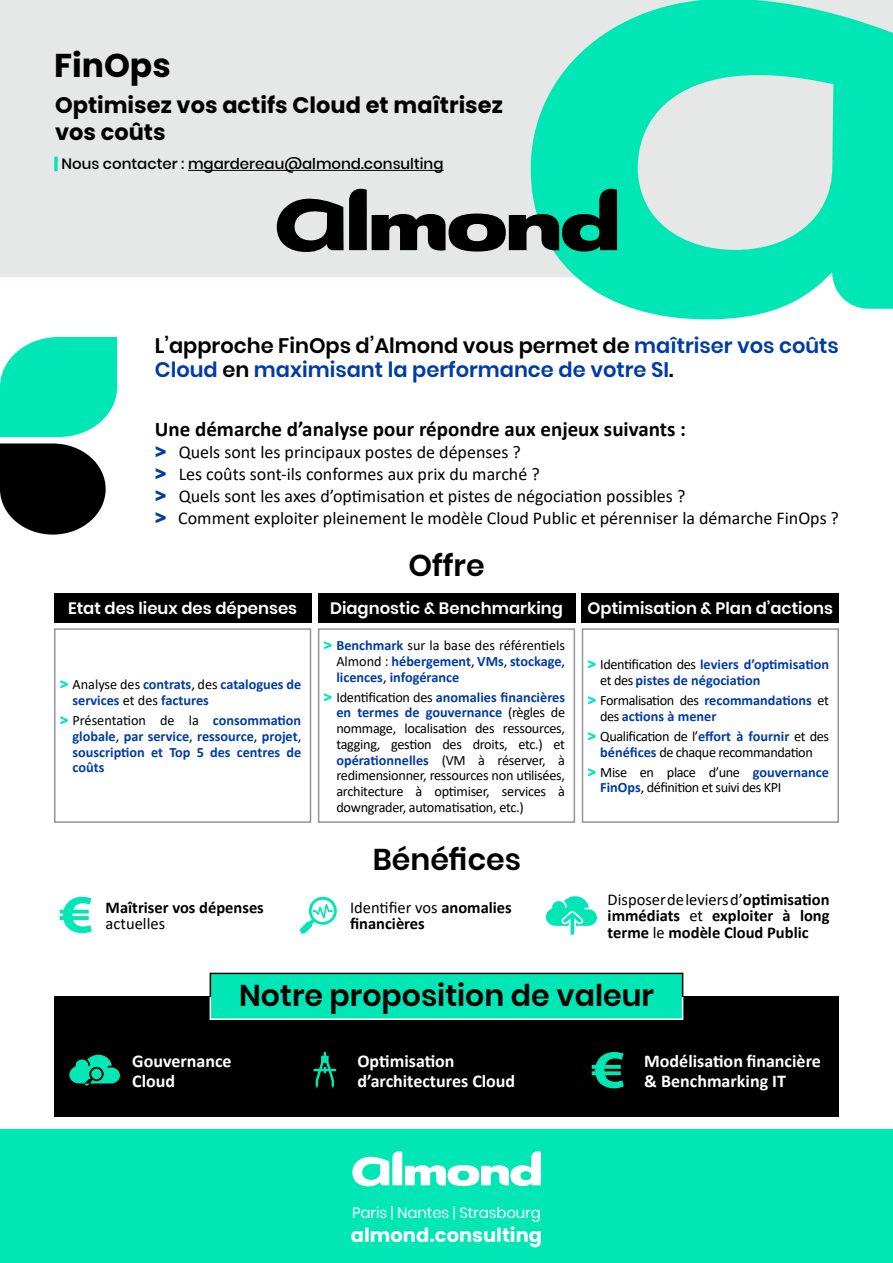
<style>
.page{position:relative;width:893px;height:1263px;background:#fff}
.page>*{position:absolute;margin:0;border:0;box-sizing:border-box;transform-origin:0 0}
.t1{font:700 33px "Poppins";color:#000}
.t2{font:600 30px "Poppins";color:#000}
.t3{font:600 30px "Poppins";color:#000001}
.t4{font:700 22.5px/27px "Poppins";color:#000}
.t5{font:600 21px/24px "Poppins";color:#003ca5}
.t6{font:700 21px "Calibri";color:#000204}
.t7{font:700 19.5px "Poppins";color:#fff}
.t8{font:18px/22px "Calibri";color:#000204}
.t9{font:700 18px/19.5px "Calibri";color:#fff}
.t10{font:700 16.5px/16.5px "Calibri";color:#000}
.t11{font:600 16.5px "Poppins";color:#fff}
.t12{font:16.5px "Calibri";color:#000}
.t13{font:500 15px "Poppins";color:#000}
.t14{font:15px "Poppins";letter-spacing:-.01em;color:#fff}
.t15{font:14.25px/15.8px "Calibri";letter-spacing:-.03em;color:#000;text-align:justify}
.t16{font:700 14.25px/15.8px "Calibri";color:#003ca5}
.s1{font-weight:900;color:#00e7b5}
.s2{color:#000001}
.s3{font-family:"Arial";font-weight:900;color:#003ca5}
.s4{font-family:"Arial";font-weight:900;font-size:13.5px;color:#00e7b5}
.s5{font-weight:400;color:#000}
.s6{font-weight:700;color:#003ca5}
.s7{font-weight:400}
</style>
<div class="page">
<div style="left:0;top:0;width:893px;height:277px;background:#e5e8e7"></div>
<svg style="left:531px;top:0;width:362px;height:319px;fill:#00e7b5"></svg>
<svg style="left:277px;top:187px;width:340px;height:67px"></svg>
<div style="left:0;top:1129px;width:893px;height:134px;background:#00e7b5"></div>
<svg style="left:352px;top:1151px;width:189px;height:36px"></svg>
<div style="left:54px;top:996px;width:785px;height:120px;background:#000"></div>
<svg style="left:592px;top:1052px;width:32px;height:36px"></svg>
<svg style="left:546px;top:896px;width:51px;height:39px"></svg>
<svg style="left:60px;top:897px;width:32px;height:36px"></svg>
<svg style="left:0;top:443px;width:106px;height:92px"></svg>
<svg style="left:0;top:337px;width:117px;height:100px"></svg>
<hr style="left:188px;top:170px;width:255px;height:1px;background:#000">
<div style="left:54px;top:628px;width:257px;height:195px;border:2px solid #939598"></div>
<div style="left:318px;top:628px;width:257px;height:195px;border:2px solid #939598"></div>
<div style="left:582px;top:628px;width:257px;height:195px;border:2px solid #939598"></div>
<div style="left:54px;top:594px;width:257px;height:29px;background:#000"></div>
<div style="left:318px;top:594px;width:257px;height:29px;background:#000"></div>
<div style="left:582px;top:594px;width:257px;height:29px;background:#000"></div>
<div style="left:210px;top:973px;width:473px;height:46px;background:#00e7b5"></div>
<div style="left:210px;top:973px;width:473px;height:47px;border:2px solid #fff"></div>
<svg style="left:300px;top:897px;width:37px;height:37px"></svg>
<svg style="left:313px;top:1052px;width:23px;height:37px"></svg>
<svg style="left:69px;top:1055px;width:51px;height:30px"></svg>
<h1 class="t1" style="left:54px;top:46px;width:118px">FinOps</h1>
<h3 class="t4" style="left:55px;top:92px;width:449px">Optimisez vos actifs Cloud et maîtrisez vos coûts</h3>
<p class="t13" style="left:54px;top:155px;width:391px"><span class="s1">|</span> Nous contacter : mgardereau@almond.consulting</p>
<h3 class="t5" style="left:155px;top:333px;width:686px"><span class="s2">L’approche FinOps d’Almond vous permet de</span> maîtriser vos coûts<br>Cloud <span class="s2">en</span> maximisant la performance de votre SI<span class="s2">.</span></h3>
<h3 class="t6" style="left:155px;top:414px;width:533px">Une démarche d’analyse pour répondre aux enjeux suivants :</h3>
<p class="t8" style="left:155px;top:440px;width:686px"><span class="s3">&gt;</span> Quels sont les principaux postes de dépenses ?<br><span class="s3">&gt;</span> Les coûts sont-ils conformes aux prix du marché ?<br><span class="s3">&gt;</span> Quels sont les axes d’optimisation et pistes de négociation possibles ?<br><span class="s3">&gt;</span> Comment exploiter pleinement le modèle Cloud Public et pérenniser la démarche FinOps ?</p>
<h2 class="t3" style="left:408px;top:548px;width:78px">Offre</h2>
<p class="t11" style="left:68px;top:599px;width:231px">Etat des lieux des dépenses</p>
<p class="t11" style="left:330px;top:599px;width:234px">Diagnostic &amp; Benchmarking</p>
<p class="t11" style="left:588px;top:599px;width:247px">Optimisation &amp; Plan d’actions</p>
<p class="t16" style="left:73px;top:677px;width:230px;text-indent:-13px"><span class="s4">&gt;</span> <span class="s5">Analyse des</span> contrats<span class="s5">, des</span> catalogues de services <span class="s5">et des</span> factures</p>
<p class="t16" style="left:73px;top:712px;width:230px;text-align:justify;text-indent:-13px"><span class="s4">&gt;</span> <span class="s5">Présentation de la</span> consommation globale<span class="s5">,</span> par service<span class="s5">,</span> ressource<span class="s5">,</span> projet<span class="s5">, </span>souscription et Top 5 des centres de coûts</p>
<p class="t10" style="left:106px;top:899px;width:160px">Maîtriser vos dépenses</p>
<p class="t12" style="left:106px;top:912px;width:61px">actuelles</p>
<p class="t16" style="left:336px;top:637px;width:230px;text-align:justify;text-indent:-13px"><span class="s4">&gt;</span> Benchmark <span class="s5">sur la base des référentiels Almond :</span> hébergement<span class="s5">,</span> VMs<span class="s5">,</span> stockage<span class="s5">, </span>licences<span class="s5">,</span> infogérance</p>
<p class="t15" style="left:336px;top:688px;width:230px;text-indent:-13px"><span class="s4">&gt;</span> Identification des <span class="s6">anomalies financières en termes de gouvernance</span> (règles de nommage, localisation des ressources, tagging, gestion des droits, etc.) et <span class="s6">opérationnelles</span> (VM à réserver, à redimensionner, ressources non utilisées, architecture à optimiser, services à downgrader, automatisation, etc.)</p>
<h2 class="t3" style="left:373px;top:842px;width:150px">Bénéfices</h2>
<p class="t16" style="left:600px;top:657px;width:230px;text-indent:-13px"><span class="s4">&gt;</span> <span class="s5">Identification des</span> leviers d’optimisation <span class="s5">et des</span> pistes de négociation</p>
<p class="t16" style="left:600px;top:692px;width:230px;text-indent:-13px"><span class="s4">&gt;</span> <span class="s5">Formalisation des</span> recommandations <span class="s5">et des</span> actions à mener</p>
<p class="t15" style="left:587px;top:728px;width:243px;text-align:center"><span class="s4">&gt;</span> Qualification de l’<span class="s6">effort à fournir</span> et des <span class="s6">bénéfices</span> de chaque recommandation</p>
<p class="t15" style="left:600px;top:764px;width:230px;text-indent:-13px"><span class="s4">&gt;</span> Mise en place d’une <span class="s6">gouvernance<br>FinOps</span>, définition et suivi des KPI</p>
<p class="t10" style="left:350px;top:899px;width:163px"><span class="s7">Identifier vos</span> anomalies financières</p>
<p class="t10" style="left:608px;top:891px;width:223px;text-align:justify"><span class="s7">Disposer de leviers d’</span>optimisation immédiats <span class="s7">et</span> exploiter à long terme <span class="s7">le</span> modèle Cloud Public</p>
<h2 class="t2" style="left:239px;top:978px;width:416px">Notre proposition de valeur</h2>
<p class="t9" style="left:132px;top:1051px;width:101px">Gouvernance<br>Cloud</p>
<p class="t9" style="left:357px;top:1051px;width:159px">Optimisation d’architectures Cloud</p>
<p class="t9" style="left:644px;top:1051px;width:178px">Modélisation financière &amp; Benchmarking IT</p>
<p class="t14" style="left:352px;top:1203px;width:190px">Paris | Nantes | Strasbourg</p>
<h3 class="t7" style="left:351px;top:1224px;width:193px">almond.consulting</h3>
</div>
